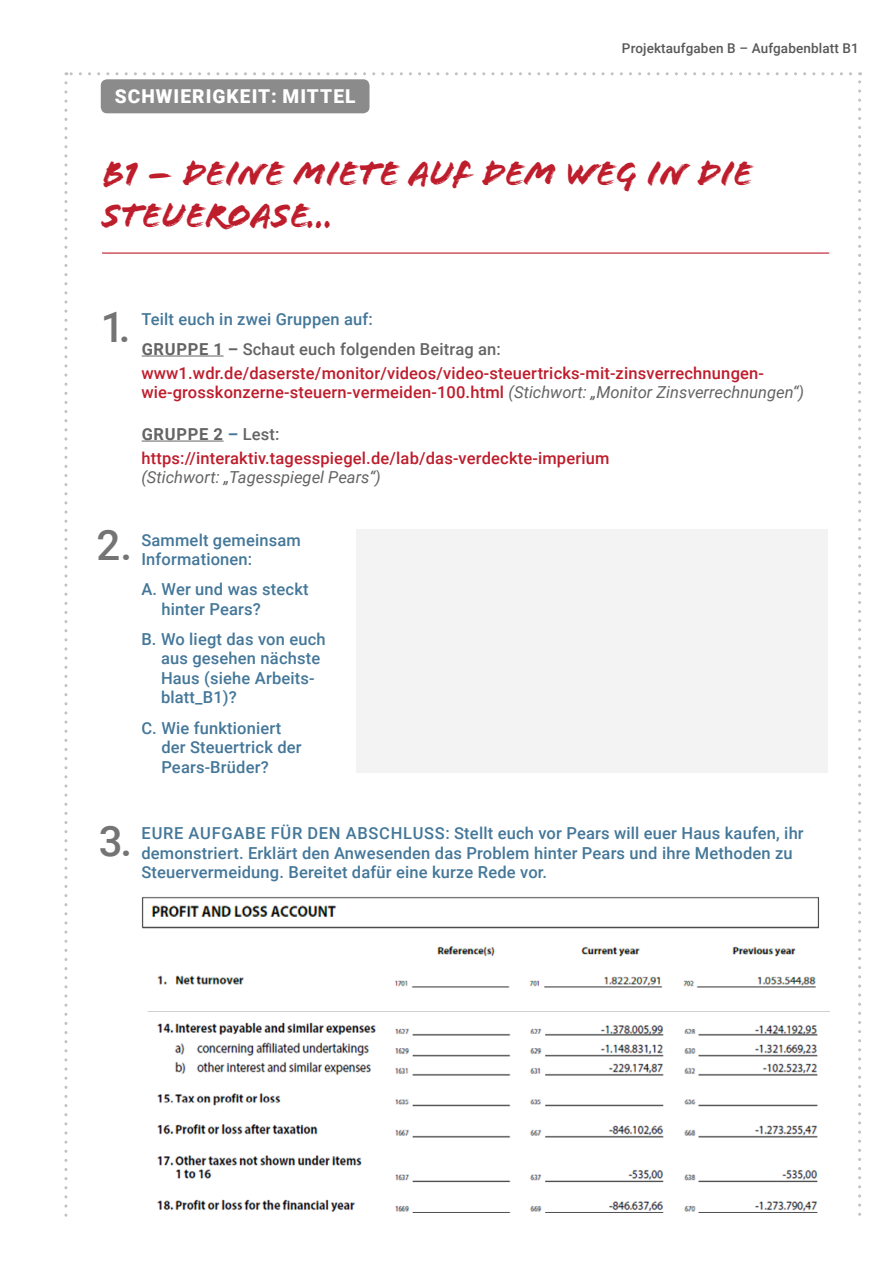
<style>
.page{position:relative;width:893px;height:1263px;background:#fff}
.page>*{position:absolute;margin:0;border:0;box-sizing:border-box;transform-origin:0 0}
.t1{font:500 42px "Roboto";color:#747474}
.t2{font:36px/42px "Flood";color:#be1d2c}
.t3{font:900 19.2px "Roboto";letter-spacing:.055em;color:#fff}
.t4{font:500 16.5px/19.5px "Roboto";letter-spacing:.01em;color:#479}
.t5{font:500 16.5px/24px "Roboto";letter-spacing:.01em;color:#be1d2c}
.t6{font:italic 16.5px "Roboto";color:#646464}
.t7{font:500 13.5px "Roboto";letter-spacing:.01em;color:#58585a}
.s1{font-weight:700;color:#646464}
.s2{color:#646464}
.s3{font-weight:400;font-style:italic;color:#646464}
.s4{font-weight:700;color:#479}
</style>
<div class="page">
<svg style="left:64px;top:83px;width:3px;height:1134px"></svg>
<svg style="left:858px;top:72px;width:3px;height:1144px"></svg>
<svg style="left:66px;top:72px;width:785px;height:3px"></svg>
<hr style="left:102px;top:252px;width:727px;height:2px;background:#be1d2c">
<hr style="left:142px;top:356px;width:82px;height:1px;background:#646464">
<div style="left:357px;top:529px;width:471px;height:244px;background:#f4f3f4"></div>
<div style="left:101px;top:79px;width:268px;height:34px;background:#8b8b8b;border-radius:6px"></div>
<hr style="left:142px;top:441px;width:82px;height:1px;background:#646464">
<img style="left:141px;top:897px;width:679px;height:91px">
<img style="left:157px;top:1022px;width:661px;height:190px">
<p class="t3" style="left:115px;top:83px;width:242px">SCHWIERIGKEIT: MITTEL</p>
<p class="t7" style="left:622px;top:38px;width:238px">Projektaufgaben B – Aufgabenblatt B1</p>
<h2 class="t2" style="left:102px;top:153px;width:652px">B1 – DEINE MIETE AUF DEM WEG IN DIE<br>STEUEROASE…</h2>
<h1 class="t1" style="left:101px;top:298px;width:31px">1.</h1>
<p class="t4" style="left:141px;top:309px;width:233px">Teilt euch in zwei Gruppen auf:</p>
<p class="t5" style="left:141px;top:336px;width:624px"><span class="s1">GRUPPE 1 –</span> <span class="s2">Schaut euch folgenden Beitrag an: </span>www1.wdr.de/daserste/monitor/videos/video-steuertricks-mit-zinsverrechnungen-</p>
<p class="t5" style="left:141px;top:380px;width:664px">wie-grosskonzerne-steuern-vermeiden-100.html <span class="s3">(Stichwort: „Monitor Zinsverrechnungen“)</span></p>
<p class="t5" style="left:141px;top:421px;width:470px"><span class="s1">GRUPPE 2</span> <span class="s4">–</span> <span class="s2">Lest: </span>https://interaktiv.tagesspiegel.de/lab/das-verdeckte-imperium</p>
<p class="t6" style="left:141px;top:466px;width:241px">(Stichwort: „Tagesspiegel Pears“)</p>
<h1 class="t1" style="left:97px;top:516px;width:37px">2.</h1>
<p class="t4" style="left:141px;top:529px;width:161px">Sammelt gemeinsam<br>Informationen:</p>
<p class="t4" style="left:162px;top:579px;width:149px;text-indent:-20px">A. Wer und was steckt hinter Pears?</p>
<p class="t4" style="left:161px;top:629px;width:166px;text-indent:-20px">B. Wo liegt das von euch aus gesehen nächste<br>Haus (siehe Arbeits&shy;blatt_B1)?</p>
<p class="t4" style="left:161px;top:717px;width:142px;text-indent:-20px">C. Wie funktioniert der Steuertrick der<br>Pears-Brüder?</p>
<h1 class="t1" style="left:99px;top:812px;width:35px">3.</h1>
<p class="t4" style="left:141px;top:823px;width:664px">EURE AUFGABE FÜR DEN ABSCHLUSS: Stellt euch vor Pears will euer Haus kaufen, ihr demonstriert. Erklärt den Anwesenden das Problem hinter Pears und ihre Methoden zu<br>Steuervermeidung. Bereitet dafür eine kurze Rede vor.</p>
</div>
